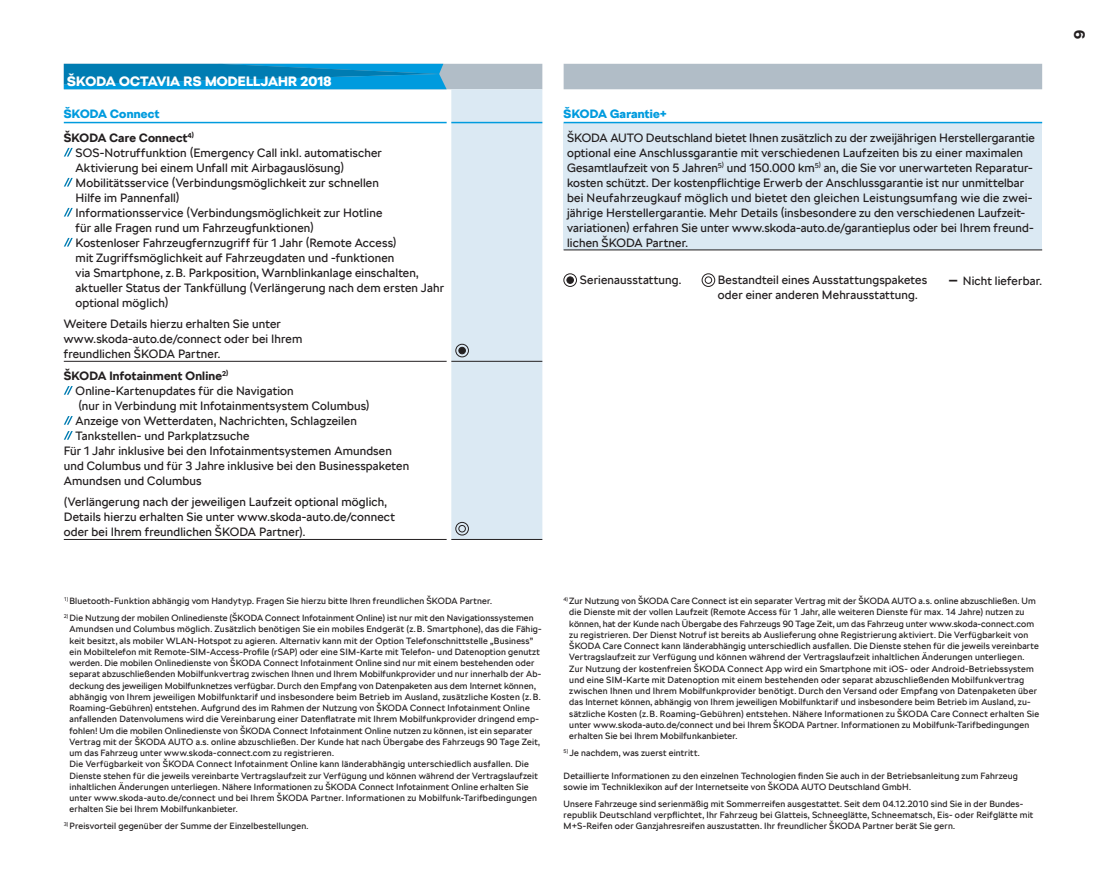
<style>
.page{position:relative;width:1106px;height:893px;background:#fff}
.page>*{position:absolute;margin:0;border:0;box-sizing:border-box;transform-origin:0 0}
.t1{font:700 15px "SKODA Next";color:#231f20}
.t2{font:900 13.5px "SKODA Next";letter-spacing:.01em;color:#fff}
.t3{font:12px/15px "SKODA Next";letter-spacing:.01em;color:#231f20}
.t4{font:700 12px/24px "SKODA Next";letter-spacing:.015em;color:#231f20}
.t5{font:900 12px "SKODA Next";letter-spacing:.02em;color:#009bde}
.t6{font:9px/11.2px "SKODA Next";letter-spacing:.02em;color:#231f20}
.s1{font-weight:900;color:#009bde}
.s2{font-size:18px}
</style>
<div class="page">
<div style="left:563px;top:64px;width:479px;height:25px;background:#b1bdc7"></div>
<div style="left:563px;top:123px;width:479px;height:127px;background:#dbe9f3"></div>
<hr style="left:563px;top:122px;width:479px;height:1px;background:#009bde">
<hr style="left:563px;top:250px;width:479px;height:1px;background:#231f20">
<div style="left:563px;top:274px;width:13px;height:13px;border:1px solid #231f20;border-radius:50%"></div>
<svg style="left:567px;top:277px;width:6px;height:6px"></svg>
<div style="left:566px;top:277px;width:7px;height:7px;border:1px solid #231f20;border-radius:50%"></div>
<div style="left:702px;top:274px;width:13px;height:13px;border:1px solid #231f20;border-radius:50%"></div>
<div style="left:705px;top:277px;width:7px;height:7px;border:1px solid #231f20;border-radius:50%"></div>
<div style="left:451px;top:89px;width:91px;height:450px;background:#dbe9f3"></div>
<svg style="left:64px;top:64px;width:478px;height:25px;background:#2696c8"></svg>
<hr style="left:64px;top:122px;width:382px;height:1px;background:#009bde">
<hr style="left:451px;top:122px;width:91px;height:1px;background:#009bde">
<hr style="left:64px;top:361px;width:382px;height:1px;background:#231f20">
<svg style="left:64px;top:148px;width:9px;height:9px"></svg>
<svg style="left:64px;top:178px;width:9px;height:9px"></svg>
<svg style="left:64px;top:208px;width:9px;height:9px"></svg>
<svg style="left:64px;top:238px;width:9px;height:9px"></svg>
<hr style="left:451px;top:361px;width:91px;height:1px;background:#231f20">
<div style="left:455px;top:344px;width:13px;height:13px;border:1px solid #231f20;border-radius:50%"></div>
<div style="left:459px;top:347px;width:6px;height:7px;background:#231f20;border-radius:50%"></div>
<div style="left:458px;top:347px;width:7px;height:7px;border:1px solid #231f20;border-radius:50%"></div>
<hr style="left:64px;top:539px;width:382px;height:1px;background:#231f20">
<svg style="left:64px;top:386px;width:9px;height:9px"></svg>
<svg style="left:64px;top:416px;width:9px;height:9px"></svg>
<svg style="left:64px;top:431px;width:9px;height:9px"></svg>
<hr style="left:451px;top:539px;width:91px;height:1px;background:#231f20">
<div style="left:455px;top:522px;width:13px;height:13px;border:1px solid #231f20;border-radius:50%"></div>
<div style="left:458px;top:525px;width:7px;height:7px;border:1px solid #231f20;border-radius:50%"></div>
<h2 class="t2" style="left:67px;top:73px;width:266px">ŠKODA OCTAVIA RS MODELLJAHR 2018</h2>
<h3 class="t4" style="left:64px;top:101px;width:132px"><span class="s1">ŠKODA Connect<br></span>ŠKODA Care Connect<sup>4)</sup></h3>
<p class="t3" style="left:76px;top:145px;width:370px">SOS-Notruffunktion (Emergency Call inkl. automatischer Aktivierung bei einem Unfall mit Airbagauslösung)<br>Mobilitätsservice (Verbindungsmöglichkeit zur schnellen<br>Hilfe im Pannenfall)<br>Informationsservice (Verbindungsmöglichkeit zur Hotline<br>für alle Fragen rund um Fahrzeugfunktionen)<br>Kostenloser Fahrzeugfernzugriff für 1 Jahr (Remote Access)<br>mit Zugriffsmöglichkeit auf Fahrzeugdaten und -funktionen<br>via Smartphone, z.B. Parkposition, Warnblinkanlage einschalten, aktueller Status der Tankfüllung (Verlängerung nach dem ersten Jahr optional möglich)</p>
<h3 class="t3" style="left:64px;top:316px;width:240px">Weitere Details hierzu erhalten Sie unter www.skoda-auto.de/connect oder bei Ihrem freundlichen ŠKODA Partner.</h3>
<h3 class="t4" style="left:64px;top:363px;width:166px">ŠKODA Infotainment Online<sup>2)</sup></h3>
<h3 class="t3" style="left:76px;top:383px;width:220px">Online-Kartenupdates für die Navigation</h3>
<h3 class="t3" style="left:78px;top:398px;width:293px">(nur in Verbindung mit Infotainmentsystem Columbus)</h3>
<h3 class="t3" style="left:76px;top:413px;width:283px">Anzeige von Wetterdaten, Nachrichten, Schlagzeilen</h3>
<h3 class="t3" style="left:76px;top:428px;width:175px">Tankstellen- und Parkplatzsuche</h3>
<h3 class="t3" style="left:64px;top:443px;width:330px">Für 1 Jahr inklusive bei den Infotainmentsystemen Amundsen</h3>
<h3 class="t3" style="left:64px;top:458px;width:347px">und Columbus und für 3 Jahre inklusive bei den Businesspaketen</h3>
<h3 class="t3" style="left:64px;top:473px;width:139px">Amundsen und Columbus</h3>
<h3 class="t3" style="left:64px;top:494px;width:333px">(Verlängerung nach der jeweiligen Laufzeit optional möglich,<br>Details hierzu erhalten Sie unter www.skoda-auto.de/connect oder bei Ihrem freundlichen ŠKODA Partner).</h3>
<h3 class="t5" style="left:563px;top:106px;width:105px">ŠKODA Garantie+</h3>
<p class="t3" style="left:567px;top:130px;width:469px">ŠKODA AUTO Deutschland bietet Ihnen zusätzlich zu der zweijährigen Herstellergarantie optional eine Anschlussgarantie mit verschiedenen Laufzeiten bis zu einer maximalen Gesamtlaufzeit von 5 Jahren<sup>5)</sup> und 150.000 km<sup>5)</sup> an, die Sie vor unerwarteten Reparatur&shy;kosten schützt. Der kostenpflichtige Erwerb der Anschlussgarantie ist nur unmittelbar bei Neufahrzeugkauf möglich und bietet den gleichen Leistungsumfang wie die zwei&shy;jährige Herstellergarantie. Mehr Details (insbesondere zu den verschiedenen Laufzeit&shy;variationen) erfahren Sie unter www.skoda-auto.de/garantieplus oder bei Ihrem freund&shy;lichen ŠKODA Partner.</p>
<h3 class="t3" style="left:580px;top:273px;width:103px">Serienausstattung.</h3>
<h3 class="t3" style="left:718px;top:273px;width:211px">Bestandteil eines Ausstattungspaketes oder einer anderen Mehrausstattung.</h3>
<h3 class="t3" style="left:948px;top:273px;width:95px"><span class="s2">–</span> Nicht lieferbar.</h3>
<p class="t6" style="left:64px;top:595px;width:430px"><sup>1)</sup> Bluetooth-Funktion abhängig vom Handytyp. Fragen Sie hierzu bitte Ihren freundlichen ŠKODA Partner.</p>
<p class="t6" style="left:69px;top:612px;width:474px;text-indent:-6px"><sup>2)</sup> Die Nutzung der mobilen Onlinedienste (ŠKODA Connect Infotainment Online) ist nur mit den Navigationssystemen Amundsen und Columbus möglich. Zusätzlich benötigen Sie ein mobiles Endgerät (z.B. Smartphone), das die Fähig&shy;keit besitzt, als mobiler WLAN-Hotspot zu agieren. Alternativ kann mit der Option Telefonschnittstelle „Business” ein Mobiltelefon mit Remote-SIM-Access-Profile (rSAP) oder eine SIM-Karte mit Telefon- und Datenoption genutzt werden. Die mobilen Onlinedienste von ŠKODA Connect Infotainment Online sind nur mit einem bestehenden oder separat abzuschließenden Mobilfunkvertrag zwischen Ihnen und Ihrem Mobilfunkprovider und nur innerhalb der Ab&shy;deckung des jeweiligen Mobilfunknetzes verfügbar. Durch den Empfang von Datenpaketen aus dem Internet können, abhängig von Ihrem jeweiligen Mobilfunktarif und insbesondere beim Betrieb im Ausland, zusätzliche Kosten (z.B.<br>Roaming-Gebühren) entstehen. Aufgrund des im Rahmen der Nutzung von ŠKODA Connect Infotainment Online anfallenden Datenvolumens wird die Vereinbarung einer Datenflatrate mit Ihrem Mobilfunkprovider dringend emp&shy;fohlen! Um die mobilen Onlinedienste von ŠKODA Connect Infotainment Online nutzen zu können, ist ein separater Vertrag mit der ŠKODA AUTO a.s. online abzuschließen. Der Kunde hat nach Übergabe des Fahrzeugs 90 Tage Zeit, um das Fahrzeug unter www.skoda-connect.com zu registrieren.<br>Die Verfügbarkeit von ŠKODA Connect Infotainment Online kann länderabhängig unterschiedlich ausfallen. Die Dienste stehen für die jeweils vereinbarte Vertragslaufzeit zur Verfügung und können während der Vertragslaufzeit inhaltlichen Änderungen unterliegen. Nähere Informationen zu ŠKODA Connect Infotainment Online erhalten Sie unter www.skoda-auto.de/connect und bei Ihrem ŠKODA Partner. Informationen zu Mobilfunk-Tarifbedingungen erhalten Sie bei Ihrem Mobilfunkanbieter.</p>
<p class="t6" style="left:64px;top:820px;width:246px"><sup>3)</sup> Preisvorteil gegenüber der Summe der Einzelbestellungen.</p>
<p class="t6" style="left:569px;top:595px;width:471px;text-indent:-6px"><sup>4)</sup> Zur Nutzung von ŠKODA Care Connect ist ein separater Vertrag mit der ŠKODA AUTO a.s. online abzuschließen. Um die Dienste mit der vollen Laufzeit (Remote Access für 1 Jahr, alle weiteren Dienste für max. 14 Jahre) nutzen zu können, hat der Kunde nach Übergabe des Fahrzeugs 90 Tage Zeit, um das Fahrzeug unter www.skoda-connect.com zu registrieren. Der Dienst Notruf ist bereits ab Auslieferung ohne Registrierung aktiviert. Die Verfügbarkeit von ŠKODA Care Connect kann länderabhängig unterschiedlich ausfallen. Die Dienste stehen für die jeweils vereinbarte Vertragslaufzeit zur Verfügung und können während der Vertragslaufzeit inhaltlichen Änderungen unterliegen.<br>Zur Nutzung der kostenfreien ŠKODA Connect App wird ein Smartphone mit iOS- oder Android-Betriebssystem und eine SIM-Karte mit Datenoption mit einem bestehenden oder separat abzuschließenden Mobilfunkvertrag zwischen Ihnen und Ihrem Mobilfunkprovider benötigt. Durch den Versand oder Empfang von Datenpaketen über das Internet können, abhängig von Ihrem jeweiligen Mobilfunktarif und insbesondere beim Betrieb im Ausland, zu&shy;sätzliche Kosten (z.B. Roaming-Gebühren) entstehen. Nähere Informationen zu ŠKODA Care Connect erhalten Sie unter www.skoda-auto.de/connect und bei Ihrem ŠKODA Partner. Informationen zu Mobilfunk-Tarifbedingungen erhalten Sie bei Ihrem Mobilfunkanbieter.</p>
<p class="t6" style="left:563px;top:747px;width:137px"><sup>5)</sup> Je nachdem, was zuerst eintritt.</p>
<p class="t6" style="left:563px;top:770px;width:456px">Detaillierte Informationen zu den einzelnen Technologien finden Sie auch in der Betriebsanleitung zum Fahrzeug sowie im Techniklexikon auf der Internetseite von ŠKODA AUTO Deutschland GmbH.</p>
<p class="t6" style="left:563px;top:798px;width:471px">Unsere Fahrzeuge sind serienmäßig mit Sommerreifen ausgestattet. Seit dem 04.12.2010 sind Sie in der Bundes&shy;republik Deutschland verpflichtet, Ihr Fahrzeug bei Glatteis, Schneeglätte, Schneematsch, Eis- oder Reifglätte mit<br>M+S-Reifen oder Ganzjahresreifen auszustatten. Ihr freundlicher ŠKODA Partner berät Sie gern.</p>
<h1 class="t1" style="left:1070px;top:39px;width:11px;rotate:-90deg">9</h1>
</div>
